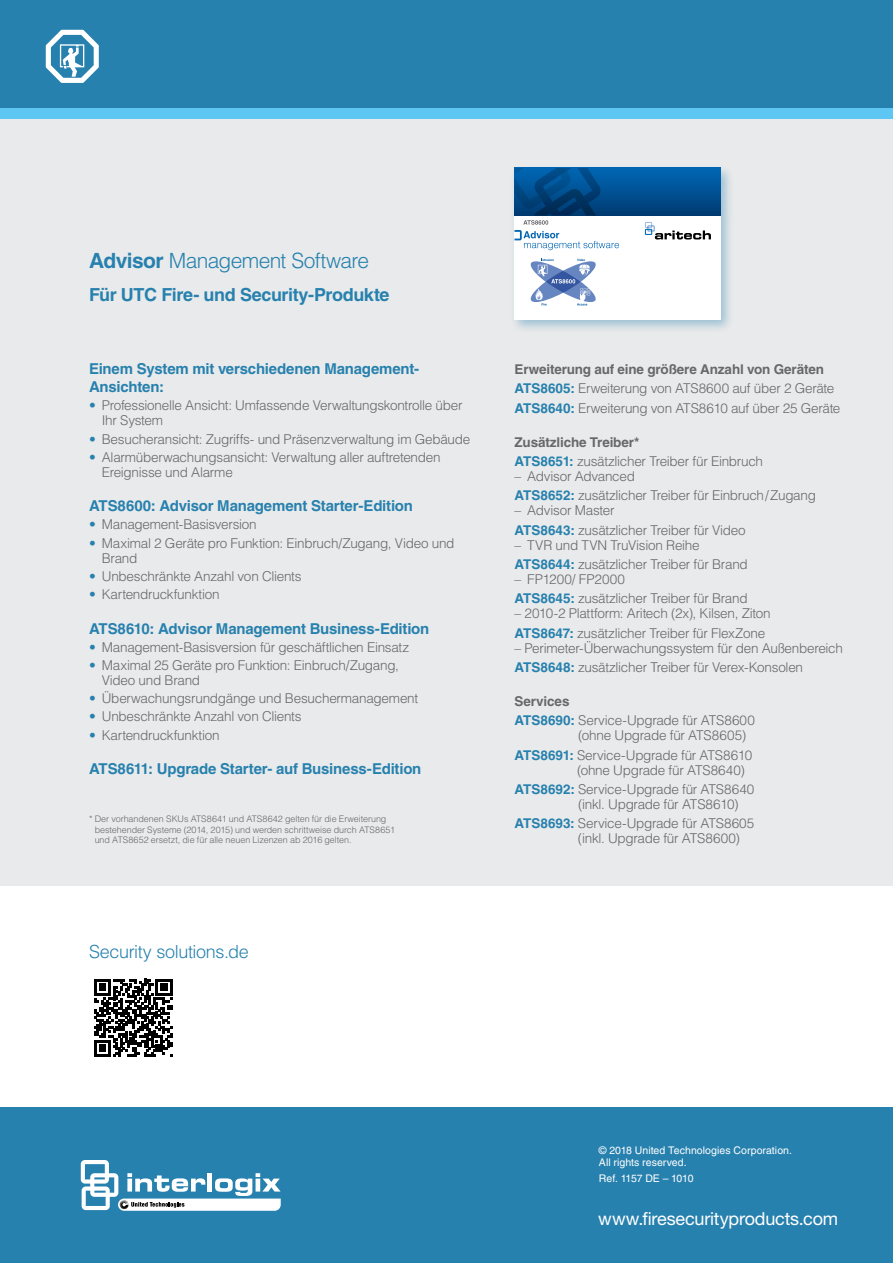
<style>
.page{position:relative;width:893px;height:1263px;background:#fff}
.page>*{position:absolute;margin:0;border:0;box-sizing:border-box;transform-origin:0 0}
.t1{font:300 21px "Helvetica LT Std";letter-spacing:-.03em;color:#2781ae}
.t2{font:700 18px "Helvetica LT Std";letter-spacing:-.025em;color:#2781ae}
.t3{font:18px "Helvetica Neue LT Std";letter-spacing:-.01em;color:#fff}
.t4{font:300 18px "Helvetica LT Std";letter-spacing:-.02em;color:#2781ae}
.t5{font:700 15px/18px "Helvetica LT Std";letter-spacing:-.015em;color:#2781ae}
.t6{font:300 13.5px/19.2px "Helvetica LT Std";letter-spacing:-.02em;color:#68676c}
.t7{font:10.5px/12px "Helvetica LT Std";letter-spacing:.005em;color:#fff}
.t8{font:10.5px "Helvetica LT Std";letter-spacing:-.025em;color:#fff}
.t9{font:300 9px/10.5px "Helvetica LT Std";letter-spacing:-.005em;color:#68676c}
.s1{font-weight:700}
.s2{color:#2781ae}
.s3{font-weight:700;color:#2781ae}
</style>
<div class="page">
<div style="left:0;top:1107px;width:893px;height:156px;background:#2781ae"></div>
<div style="left:0;top:119px;width:893px;height:766px;background:#e9eaeb"></div>
<div style="left:0;top:0;width:893px;height:108px;background:#2781ae"></div>
<div style="left:0;top:108px;width:893px;height:11px;background:#5ec6f2"></div>
<svg style="left:46px;top:30px;width:53px;height:53px"></svg>
<div style="left:510px;top:163px;width:224px;height:169px;background:#2781ae;opacity:.4"></div>
<div style="left:514px;top:168px;width:207px;height:151px;background:#fff"></div>
<svg style="left:514px;top:168px;width:207px;height:82px"></svg>
<svg style="left:530px;top:259px;width:66px;height:46px"></svg>
<svg style="left:94px;top:979px;width:78px;height:78px"></svg>
<svg style="left:81px;top:1160px;width:200px;height:51px"></svg>
<h1 class="t1" style="left:89px;top:248px;width:282px"><span class="s1">Advisor</span> Management Software</h1>
<h2 class="t2" style="left:89px;top:284px;width:302px">Für UTC Fire- und Security-Produkte</h2>
<p class="t5" style="left:89px;top:360px;width:332px">Einem System mit verschiedenen Management-<br>Ansichten:</p>
<p class="t6" style="left:102px;top:398px;width:362px;line-height:15px;text-indent:-13px"><span class="s2">•</span> Professionelle Ansicht: Umfassende Verwaltungskontrolle über<br>Ihr System</p>
<p class="t6" style="left:89px;top:429px;width:383px"><span class="s2">•</span> Besucheransicht: Zugriffs- und Präsenzverwaltung im Gebäude</p>
<p class="t6" style="left:102px;top:449px;width:340px;line-height:15px;text-indent:-13px"><span class="s2">•</span> Alarmüberwachungsansicht: Verwaltung aller auftretenden<br>Ereignisse und Alarme</p>
<p class="t5" style="left:89px;top:497px;width:325px">ATS8600: Advisor Management Starter-Edition</p>
<p class="t6" style="left:89px;top:515px;width:169px"><span class="s2">•</span> Management-Basisversion</p>
<p class="t6" style="left:102px;top:535px;width:354px;line-height:15px;text-indent:-13px"><span class="s2">•</span> Maximal 2 Geräte pro Funktion: Einbruch/Zugang, Video und<br>Brand</p>
<p class="t6" style="left:89px;top:566px;width:214px"><span class="s2">•</span> Unbeschränkte Anzahl von Clients</p>
<p class="t6" style="left:89px;top:584px;width:132px"><span class="s2">•</span> Kartendruckfunktion</p>
<p class="t5" style="left:89px;top:619px;width:342px">ATS8610: Advisor Management Business-Edition</p>
<p class="t6" style="left:89px;top:637px;width:322px"><span class="s2">•</span> Management-Basisversion für geschäftlichen Einsatz</p>
<p class="t6" style="left:102px;top:657px;width:299px;line-height:15px;text-indent:-13px"><span class="s2">•</span> Maximal 25 Geräte pro Funktion: Einbruch/Zugang,<br>Video und Brand</p>
<p class="t6" style="left:89px;top:689px;width:331px"><span class="s2">•</span> Überwachungsrundgänge und Besuchermanagement</p>
<p class="t6" style="left:89px;top:707px;width:214px"><span class="s2">•</span> Unbeschränkte Anzahl von Clients</p>
<p class="t6" style="left:89px;top:725px;width:132px"><span class="s2">•</span> Kartendruckfunktion</p>
<p class="t5" style="left:89px;top:759px;width:334px">ATS8611: Upgrade Starter- auf Business-Edition</p>
<p class="t9" style="left:95px;top:813px;width:302px;text-indent:-6px">* Der vorhandenen SKUs ATS8641 und ATS8642 gelten für die Erweiterung bestehender Systeme (2014, 2015) und werden schrittweise durch ATS8651 und ATS8652 ersetzt, die für alle neuen Lizenzen ab 2016 gelten.</p>
<h2 class="t4" style="left:89px;top:940px;width:161px">Security solutions.de</h2>
<p class="t6" style="left:514px;top:360px;width:327px"><span class="s1">Erweiterung auf eine größere Anzahl von Geräten<br></span><span class="s3">ATS8605:</span> Erweiterung von ATS8600 auf über 2 Geräte<br><span class="s3">ATS8640:</span> Erweiterung von ATS8610 auf über 25 Geräte</p>
<p class="t6" style="left:514px;top:432px;width:250px"><span class="s1">Zusätzliche Treiber*<br></span><span class="s3">ATS8651:</span> zusätzlicher Treiber für Einbruch</p>
<p class="t6" style="left:514px;top:467px;width:303px">– Advisor Advanced<br><span class="s3">ATS8652:</span> zusätzlicher Treiber für Einbruch/Zugang</p>
<p class="t6" style="left:514px;top:501px;width:233px">– Advisor Master<br><span class="s3">ATS8643:</span> zusätzlicher Treiber für Video</p>
<p class="t6" style="left:514px;top:535px;width:235px">– TVR und TVN TruVision Reihe<br><span class="s3">ATS8644:</span> zusätzlicher Treiber für Brand</p>
<p class="t6" style="left:514px;top:569px;width:235px">– FP1200/ FP2000<br><span class="s3">ATS8645:</span> zusätzlicher Treiber für Brand</p>
<p class="t6" style="left:514px;top:604px;width:258px">– 2010-2 Plattform: Aritech (2x), Kilsen, Ziton<br><span class="s3">ATS8647:</span> zusätzlicher Treiber für FlexZone</p>
<p class="t6" style="left:514px;top:638px;width:330px">– Perimeter-Überwachungssystem für den Außenbereich<br><span class="s3">ATS8648:</span> zusätzlicher Treiber für Verex-Konsolen</p>
<p class="t6" style="left:514px;top:691px;width:242px"><span class="s1">Services<br></span><span class="s3">ATS8690:</span> Service-Upgrade für ATS8600</p>
<p class="t6" style="left:514px;top:726px;width:239px;text-indent:64px">(ohne Upgrade für ATS8605)<br><span class="s3">ATS8691:</span> Service-Upgrade für ATS8610</p>
<p class="t6" style="left:514px;top:760px;width:241px;text-indent:63px">(ohne Upgrade für ATS8640)<br><span class="s3">ATS8692:</span> Service-Upgrade für ATS8640</p>
<p class="t6" style="left:514px;top:794px;width:241px;text-indent:64px">(inkl. Upgrade für ATS8610)<br><span class="s3">ATS8693:</span> Service-Upgrade für ATS8605</p>
<p class="t6" style="left:578px;top:828px;width:163px">(inkl. Upgrade für ATS8600)</p>
<p class="t7" style="left:599px;top:1144px;width:195px">© 2018 United Technologies Corporation.<br>All rights reserved.</p>
<p class="t8" style="left:599px;top:1172px;width:96px">Ref. 1157 DE – 1010</p>
<h2 class="t3" style="left:598px;top:1207px;width:241px">www.firesecurityproducts.com</h2>
</div>
